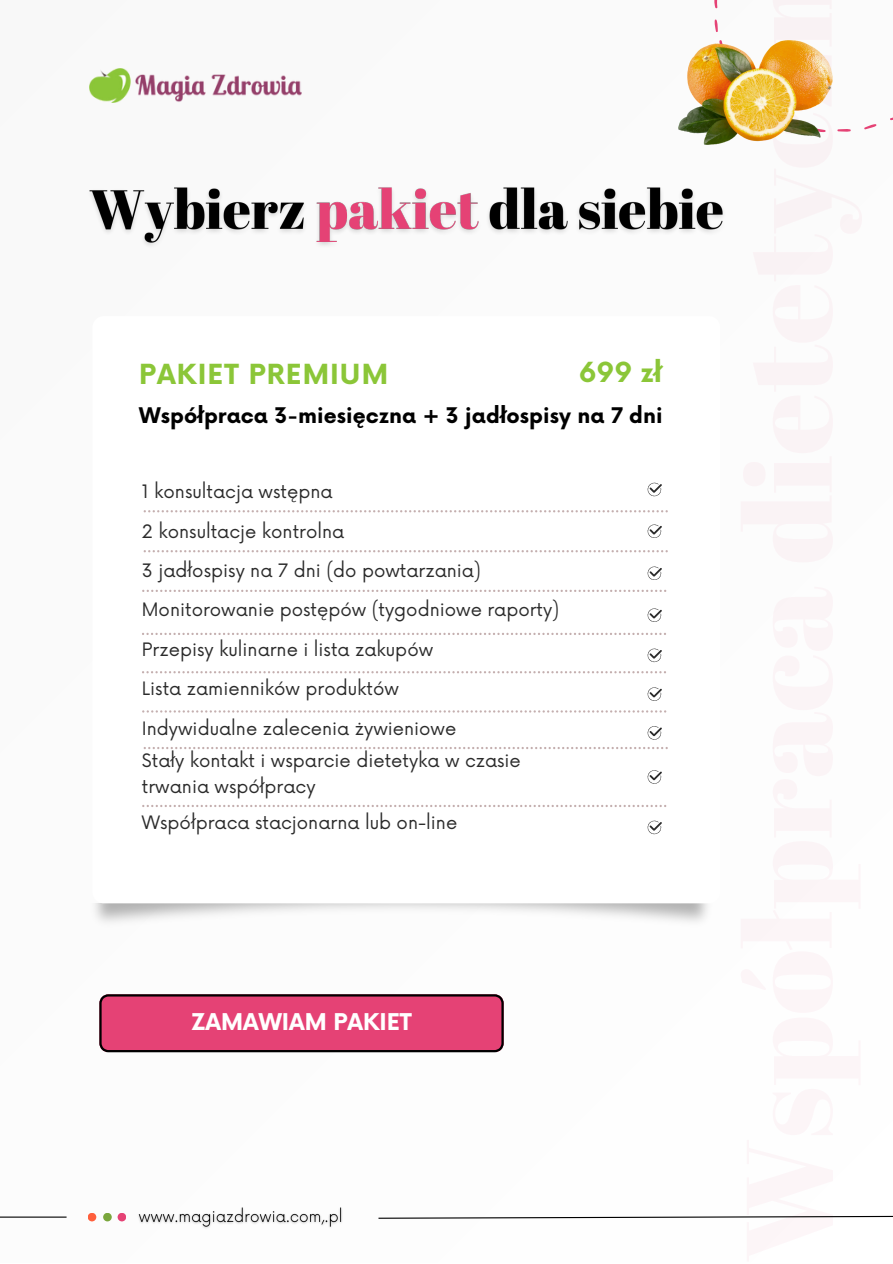
<style>
.page{position:relative;width:893px;height:1264px;background:#fff}
.page>*{position:absolute;margin:0;border:0;box-sizing:border-box;transform-origin:0 0}
.t1{font:700 27px "Now";letter-spacing:.04em;color:#8bc638}
.t2{font:700 22.5px "Now";color:#fff}
.t3{font:700 21px "Now";letter-spacing:.005em;color:#000}
.t4{font:18px/39.3px "Now";color:#2b2b2b}
</style>
<div class="page">
<svg style="left:647px;top:482px;width:15px;height:14px"></svg>
<svg style="left:647px;top:608px;width:15px;height:14px"></svg>
<svg style="left:647px;top:566px;width:15px;height:14px"></svg>
<svg style="left:144px;top:510px;width:523px;height:2px"></svg>
<svg style="left:144px;top:550px;width:523px;height:2px"></svg>
<svg style="left:142px;top:589px;width:524px;height:3px"></svg>
<img style="left:89px;top:187px;width:635px;height:60px">
<img style="left:89px;top:68px;width:213px;height:35px">
<svg style="left:714px;top:19px;width:3px;height:13px"></svg>
<svg style="left:714px;top:0;width:3px;height:9px"></svg>
<svg style="left:837px;top:129px;width:13px;height:3px"></svg>
<svg style="left:864px;top:124px;width:12px;height:6px"></svg>
<img style="left:678px;top:41px;width:154px;height:103px">
<svg style="left:142px;top:632px;width:524px;height:3px"></svg>
<svg style="left:142px;top:671px;width:524px;height:2px"></svg>
<svg style="left:142px;top:710px;width:524px;height:2px"></svg>
<svg style="left:144px;top:747px;width:523px;height:2px"></svg>
<svg style="left:142px;top:805px;width:524px;height:2px"></svg>
<svg style="left:647px;top:648px;width:15px;height:14px"></svg>
<svg style="left:647px;top:687px;width:15px;height:13px"></svg>
<svg style="left:647px;top:726px;width:15px;height:13px"></svg>
<svg style="left:647px;top:770px;width:15px;height:13px"></svg>
<svg style="left:647px;top:820px;width:15px;height:14px"></svg>
<img style="left:138px;top:1207px;width:204px;height:22px">
<svg style="left:378px;top:1215px;width:514px;height:4px"></svg>
<hr style="left:0;top:1216px;width:67px;height:1px;background:#000">
<div style="left:103px;top:1212px;width:9px;height:9px;background:#7aa63c;border-radius:50%"></div>
<div style="left:118px;top:1212px;width:8px;height:9px;background:#e54275;border-radius:50%"></div>
<div style="left:88px;top:1212px;width:8px;height:9px;background:#ff5f3c;border-radius:50%"></div>
<svg style="left:647px;top:524px;width:15px;height:14px"></svg>
<svg style="left:99px;top:994px;width:404px;height:58px;background:#d23d6c"></svg>
<p class="t1" style="left:139px;top:360px;width:250px">PAKIET PREMIUM</p>
<p class="t1" style="left:578px;top:358px;width:85px">699 zł</p>
<p class="t3" style="left:139px;top:404px;width:525px">Współpraca 3-miesięczna + 3 jadłospisy na 7 dni</p>
<p class="t4" style="left:142px;top:473px;width:192px">1 konsultacja wstępna</p>
<p class="t4" style="left:142px;top:512px;width:204px">2 konsultacje kontrolna</p>
<p class="t4" style="left:142px;top:552px;width:418px">3 jadłospisy na 7 dni (do powtarzania)<br>Monitorowanie postępów (tygodniowe raporty)</p>
<p class="t4" style="left:142px;top:630px;width:293px">Przepisy kulinarne i lista zakupów</p>
<p class="t4" style="left:142px;top:670px;width:258px">Lista zamienników produktów</p>
<p class="t4" style="left:142px;top:709px;width:316px">Indywidualne zalecenia żywieniowe</p>
<p class="t4" style="left:142px;top:748px;width:380px;line-height:25.8px">Stały kontakt i wsparcie dietetyka w czasie trwania współpracy</p>
<p class="t4" style="left:142px;top:803px;width:317px">Współpraca stacjonarna lub on-line</p>
<p class="t2" style="left:191px;top:1010px;width:222px">ZAMAWIAM PAKIET</p>
</div>
